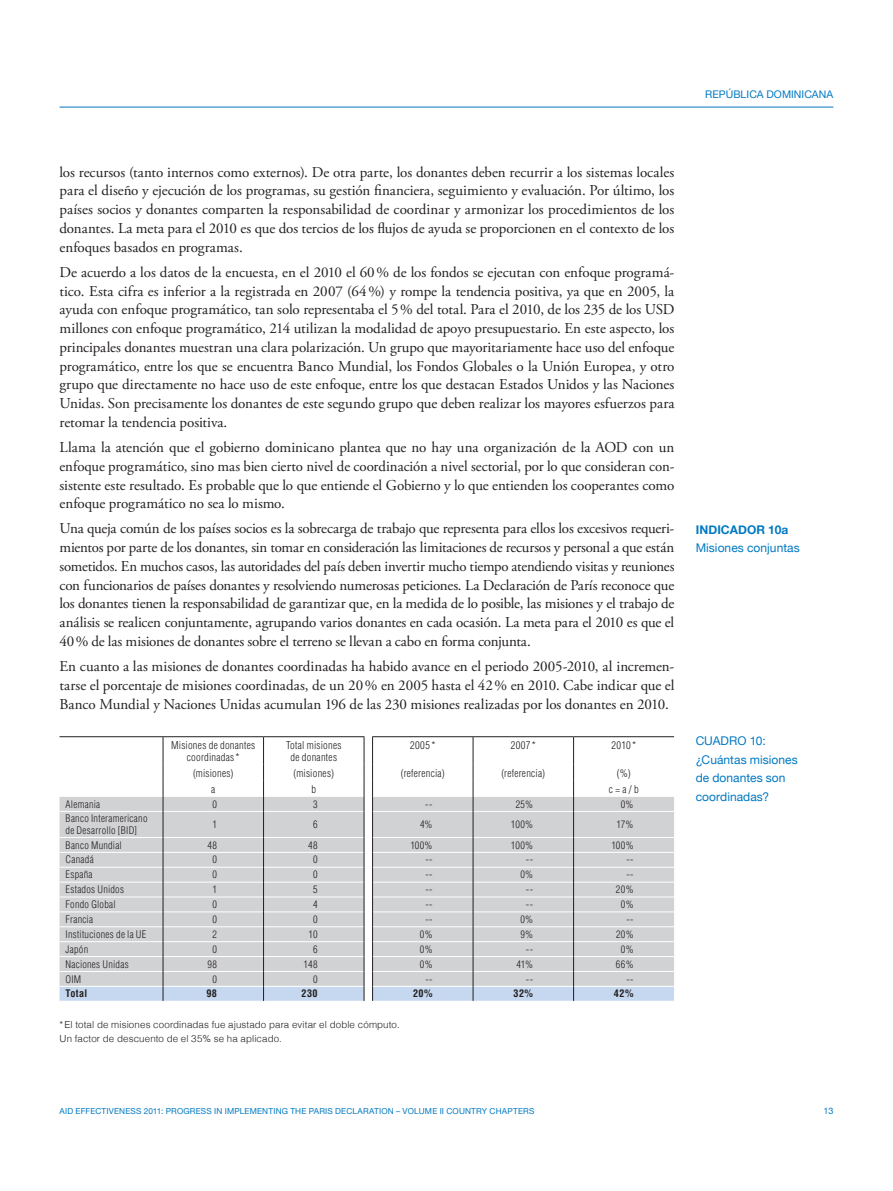
<style>
.page{position:relative;width:893px;height:1191px;background:#fff}
.page>*{position:absolute;margin:0;border:0;box-sizing:border-box;transform-origin:0 0}
.t1{font:15px/18.8px "Adobe Garamond Pro";letter-spacing:-.01em;color:#231f20;text-align:justify}
.t2{font:12px/18.8px "Helvetica Neue";letter-spacing:.01em;color:#0079c2}
.t3{font:700 12px "Helvetica Neue";letter-spacing:.01em;color:#0079c2}
.t4{font:300 condensed 10.5px/12px "Helvetica LT Std";letter-spacing:.025em;color:#231f20;text-align:center}
.t5{font:10.5px "Helvetica Neue";color:#0079c2}
.t6{font:300 condensed 10.2px/12.8px "Helvetica LT Std";letter-spacing:.025em;color:#231f20}
.t7{font:700 condensed 10.2px "Helvetica LT Std";letter-spacing:.04em;color:#231f20}
.t8{font:300 9.75px/14.2px "Helvetica";letter-spacing:.01em;color:#231f20}
.t9{font:9px "Helvetica Neue";color:#0079c2}
.t10{font:8.25px "Helvetica Neue";letter-spacing:.025em;color:#0079c2}
</style>
<div class="page">
<hr style="left:60px;top:107px;width:773px;height:1px;background:#0079c2">
<svg style="left:60px;top:736px;width:614px;height:265px"></svg>
<p class="t5" style="left:705px;top:85px;width:28px">REPÚBLIC</p>
<p class="t5" style="left:757px;top:85px;width:17px">A DOMINIC</p>
<p class="t5" style="left:812px;top:85px;width:23px">ANA</p>
<p class="t1" style="left:60px;top:163px;width:616px">los recursos (tanto internos como externos). De otra parte, los donantes deben recurrir a los sistemas locales para el diseño y ejecución de los programas, su gestión financiera, seguimiento y evaluación. Por último, los países socios y donantes comparten la responsabilidad de coordinar y armonizar los procedimientos de los donantes. La meta para el 2010 es que dos tercios de los flujos de ayuda se proporcionen en el contexto de los enfoques basados en programas.</p>
<p class="t1" style="left:60px;top:263px;width:616px">De acuerdo a los datos de la encuesta, en el 2010 el 60% de los fondos se ejecutan con enfoque programá&shy;tico. Esta cifra es inferior a la registrada en 2007 (64%) y rompe la tendencia positiva, ya que en 2005, la ayuda con enfoque programático, tan solo representaba el 5% del total. Para el 2010, de los 235 de los USD millones con enfoque programático, 214 utilizan la modalidad de apoyo presupuestario. En este aspecto, los principales donantes muestran una clara polarización. Un grupo que mayoritariamente hace uso del enfoque programático, entre los que se encuentra Banco Mundial, los Fondos Globales o la Unión Europea, y otro grupo que directamente no hace uso de este enfoque, entre los que destacan Estados Unidos y las Naciones Unidas. Son precisamente los donantes de este segundo grupo que deben realizar los mayores esfuerzos para retomar la tendencia positiva.</p>
<p class="t1" style="left:60px;top:438px;width:616px">Llama la atención que el gobierno dominicano plantea que no hay una organización de la AOD con un enfoque programático, sino mas bien cierto nivel de coordinación a nivel sectorial, por lo que consideran con&shy;sistente este resultado. Es probable que lo que entiende el Gobierno y lo que entienden los cooperantes como enfoque programático no sea lo mismo.</p>
<p class="t1" style="left:60px;top:520px;width:616px">Una queja común de los países socios es la sobrecarga de trabajo que representa para ellos los excesivos requeri&shy;mientos por parte de los donantes, sin tomar en consideración las limitaciones de recursos y personal a que están sometidos. En muchos casos, las autoridades del país deben invertir mucho tiempo atendiendo visitas y reuniones con funcionarios de países donantes y resolviendo numerosas peticiones. La Declaración de París reconoce que los donantes tienen la responsabilidad de garantizar que, en la medida de lo posible, las misiones y el trabajo de análisis se realicen conjuntamente, agrupando varios donantes en cada ocasión. La meta para el 2010 es que el 40% de las misiones de donantes sobre el terreno se llevan a cabo en forma conjunta.</p>
<p class="t1" style="left:60px;top:657px;width:616px">En cuanto a las misiones de donantes coordinadas ha habido avance en el periodo 2005-2010, al incremen&shy;tarse el porcentaje de misiones coordinadas, de un 20% en 2005 hasta el 42% en 2010. Cabe indicar que el Banco Mundial y Naciones Unidas acumulan 196 de las 230 misiones realizadas por los donantes en 2010.</p>
<p class="t4" style="left:171px;top:738px;width:86px">Misiones de donantes coordinadas*</p>
<p class="t4" style="left:286px;top:738px;width:57px">Total misiones de donantes</p>
<p class="t4" style="left:410px;top:738px;width:27px">2005*</p>
<p class="t4" style="left:511px;top:738px;width:27px">2007*</p>
<p class="t4" style="left:611px;top:738px;width:26px">2010*</p>
<p class="t4" style="left:193px;top:766px;width:42px">(misiones)</p>
<p class="t4" style="left:294px;top:766px;width:42px">(misiones)</p>
<p class="t4" style="left:401px;top:766px;width:45px">(referencia)</p>
<p class="t4" style="left:501px;top:766px;width:45px">(referencia)</p>
<p class="t4" style="left:617px;top:766px;width:15px">(%)</p>
<p class="t4" style="left:211px;top:782px;width:6px">a</p>
<p class="t4" style="left:311px;top:782px;width:6px">b</p>
<p class="t4" style="left:609px;top:782px;width:31px">c = a / b</p>
<p class="t6" style="left:66px;top:797px;width:36px">Alemania</p>
<p class="t6" style="left:212px;top:797px;width:6px">0</p>
<p class="t6" style="left:313px;top:797px;width:6px">3</p>
<p class="t6" style="left:425px;top:797px;width:9px">--</p>
<p class="t6" style="left:516px;top:797px;width:19px">25%</p>
<p class="t6" style="left:621px;top:797px;width:14px">0%</p>
<p class="t6" style="left:66px;top:811px;width:83px">Banco Interamericano de Desarrollo [BID]</p>
<p class="t6" style="left:212px;top:818px;width:6px">1</p>
<p class="t6" style="left:313px;top:818px;width:6px">6</p>
<p class="t6" style="left:420px;top:818px;width:14px">4%</p>
<p class="t6" style="left:511px;top:818px;width:24px">100%</p>
<p class="t6" style="left:617px;top:818px;width:19px">17%</p>
<p class="t6" style="left:66px;top:838px;width:58px">Banco Mundial</p>
<p class="t6" style="left:208px;top:838px;width:11px">48</p>
<p class="t6" style="left:308px;top:838px;width:11px">48</p>
<p class="t6" style="left:410px;top:838px;width:24px">100%</p>
<p class="t6" style="left:511px;top:838px;width:24px">100%</p>
<p class="t6" style="left:611px;top:838px;width:24px">100%</p>
<p class="t6" style="left:66px;top:853px;width:30px">Canadá</p>
<p class="t6" style="left:213px;top:853px;width:6px">0</p>
<p class="t6" style="left:313px;top:853px;width:6px">0</p>
<p class="t6" style="left:425px;top:853px;width:9px">--</p>
<p class="t6" style="left:526px;top:853px;width:9px">--</p>
<p class="t6" style="left:626px;top:853px;width:9px">--</p>
<p class="t6" style="left:66px;top:868px;width:29px">España</p>
<p class="t6" style="left:213px;top:868px;width:6px">0</p>
<p class="t6" style="left:313px;top:868px;width:6px">0</p>
<p class="t6" style="left:425px;top:868px;width:9px">--</p>
<p class="t6" style="left:520px;top:868px;width:14px">0%</p>
<p class="t6" style="left:626px;top:868px;width:9px">--</p>
<p class="t6" style="left:66px;top:883px;width:60px">Estados Unidos</p>
<p class="t6" style="left:213px;top:883px;width:6px">1</p>
<p class="t6" style="left:313px;top:883px;width:6px">5</p>
<p class="t6" style="left:425px;top:883px;width:9px">--</p>
<p class="t6" style="left:526px;top:883px;width:9px">--</p>
<p class="t6" style="left:616px;top:883px;width:19px">20%</p>
<p class="t6" style="left:66px;top:898px;width:52px">Fondo Global</p>
<p class="t6" style="left:213px;top:898px;width:6px">0</p>
<p class="t6" style="left:313px;top:898px;width:6px">4</p>
<p class="t6" style="left:425px;top:898px;width:9px">--</p>
<p class="t6" style="left:526px;top:898px;width:9px">--</p>
<p class="t6" style="left:621px;top:898px;width:14px">0%</p>
<p class="t6" style="left:66px;top:913px;width:29px">Francia</p>
<p class="t6" style="left:213px;top:913px;width:6px">0</p>
<p class="t6" style="left:313px;top:913px;width:6px">0</p>
<p class="t6" style="left:425px;top:913px;width:9px">--</p>
<p class="t6" style="left:520px;top:913px;width:14px">0%</p>
<p class="t6" style="left:626px;top:913px;width:9px">--</p>
<p class="t6" style="left:66px;top:927px;width:82px">Instituciones de la UE</p>
<p class="t6" style="left:213px;top:927px;width:6px">2</p>
<p class="t6" style="left:309px;top:927px;width:10px">10</p>
<p class="t6" style="left:420px;top:927px;width:14px">0%</p>
<p class="t6" style="left:520px;top:927px;width:14px">9%</p>
<p class="t6" style="left:616px;top:927px;width:19px">20%</p>
<p class="t6" style="left:66px;top:942px;width:24px">Japón</p>
<p class="t6" style="left:213px;top:942px;width:6px">0</p>
<p class="t6" style="left:313px;top:942px;width:6px">6</p>
<p class="t6" style="left:420px;top:942px;width:14px">0%</p>
<p class="t6" style="left:526px;top:942px;width:9px">--</p>
<p class="t6" style="left:621px;top:942px;width:14px">0%</p>
<p class="t6" style="left:66px;top:957px;width:65px">Naciones Unidas</p>
<p class="t6" style="left:208px;top:957px;width:11px">98</p>
<p class="t6" style="left:304px;top:957px;width:15px">148</p>
<p class="t6" style="left:420px;top:957px;width:14px">0%</p>
<p class="t6" style="left:516px;top:957px;width:18px">41%</p>
<p class="t6" style="left:616px;top:957px;width:19px">66%</p>
<p class="t6" style="left:66px;top:972px;width:17px">OIM</p>
<p class="t6" style="left:213px;top:972px;width:6px">0</p>
<p class="t6" style="left:313px;top:972px;width:6px">0</p>
<p class="t6" style="left:425px;top:972px;width:9px">--</p>
<p class="t6" style="left:526px;top:972px;width:9px">--</p>
<p class="t6" style="left:626px;top:972px;width:9px">--</p>
<p class="t7" style="left:66px;top:987px;width:23px">Total</p>
<p class="t7" style="left:206px;top:987px;width:12px">98</p>
<p class="t7" style="left:301px;top:987px;width:18px">230</p>
<p class="t7" style="left:413px;top:987px;width:21px">20%</p>
<p class="t7" style="left:514px;top:987px;width:21px">32%</p>
<p class="t7" style="left:614px;top:987px;width:21px">42%</p>
<p class="t8" style="left:60px;top:1016px;width:342px">*El total de misiones coordinadas fue ajustado para evitar el doble cómputo.<br>Un factor de descuento de el 35% se ha aplicado.</p>
<p class="t3" style="left:696px;top:518px;width:94px">INDICADOR 10a</p>
<p class="t2" style="left:696px;top:538px;width:106px">MISIONES CONJUNTAS</p>
<p class="t2" style="left:696px;top:730px;width:33px">CUADRO</p>
<p class="t2" style="left:696px;top:730px;width:104px;text-indent:54px">10: ¿CUÁNTAS MISIONES<br>DE DONANTES SON<br>COORDINADAS?</p>
<p class="t10" style="left:60px;top:1103px;width:476px">AID EFFECTIVENESS 2011: PROGRESS IN I MPLEMENTING THE PARIS DECLARATION – VOLUME II COUNTRY CHAPTERS</p>
<p class="t9" style="left:823px;top:1103px;width:11px">13</p>
</div>
